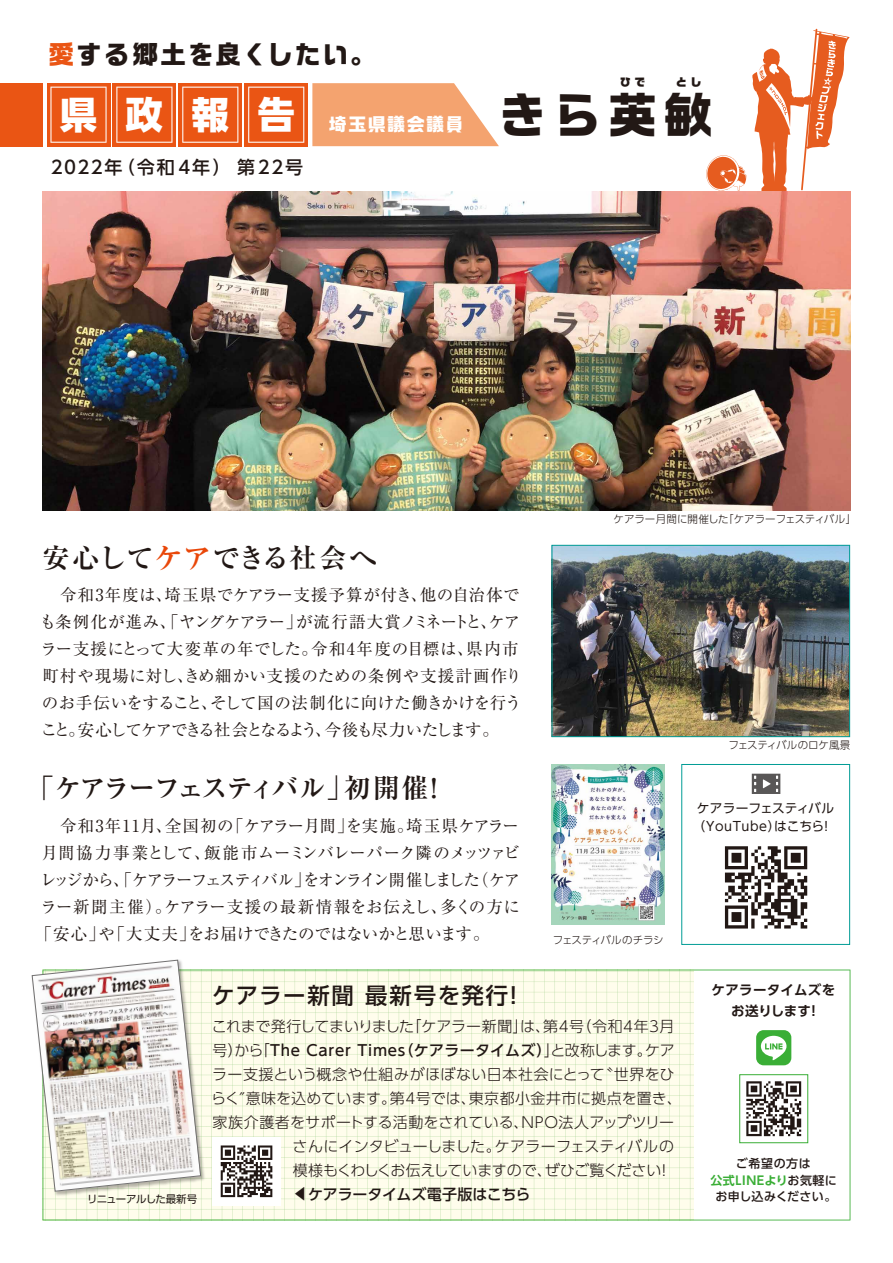
<style>
.page{position:relative;width:893px;height:1263px;background:#fff}
.page>*{position:absolute;margin:0;border:0;box-sizing:border-box;transform-origin:0 0}
.t1{font:700 48px "Ro G San Srf Std";color:#221815}
.t2{font:800 37.5px "UD Shin Go Pr 6 N";color:#fff}
.t3{font:700 27px "Ryumin Pr 5";letter-spacing:-.075em;color:#221815}
.t4{font:700 27px "Ryumin Pr 5";letter-spacing:.02em;color:#221815}
.t5{font:700 25.5px "Ro G San Srf Std";letter-spacing:.08em;color:#221815}
.t6{font:500 22.5px "UD Shin Go Pr 6 N";letter-spacing:.07em;color:#221815}
.t7{font:500 18px "UD Shin Go Pr 6 N";letter-spacing:.04em;color:#221815}
.t8{font:700 18px "Ro G San Srf Std";letter-spacing:.08em;color:#fff}
.t9{font:16.5px/27px "Ryumin Pr 5";letter-spacing:.02em;color:#221815}
.t10{font:16.5px "Ryumin Pr 5";letter-spacing:-.015em;color:#221815}
.t11{font:16.5px "Ryumin Pr 5";letter-spacing:-.12em;color:#221815}
.t12{font:16.5px "Ryumin Pr 5";letter-spacing:.025em;color:#221815}
.t13{font:16.5px "Ryumin Pr 5";letter-spacing:.04em;color:#221815}
.t14{font:300 15px "UD Shin Go Pr 6 N";letter-spacing:.005em;color:#221815}
.t15{font:500 15px "UD Shin Go Pr 6 N";letter-spacing:.05em;color:#221815}
.t16{font:300 15px "UD Shin Go Pr 6 N";letter-spacing:.025em;color:#221815}
.t17{font:300 15px "UD Shin Go Pr 6 N";letter-spacing:-.025em;color:#221815}
.t18{font:500 15px "UD Shin Go Pr 6 N";letter-spacing:-.01em;color:#221815}
.t19{font:500 15px "UD Shin Go Pr 6 N";letter-spacing:.02em;color:#221815}
.t20{font:700 13.5px/21px "UD Shin Go Pr 6 N De";letter-spacing:.02em;color:#221815;text-align:center}
.t21{font:12.75px/18px "UD Shin Go Pr 6 N";letter-spacing:.005em;color:#221815;text-align:center}
.t22{font:700 12px "UD Shin Go Pr 6 N De";letter-spacing:.05em;color:#3aae36}
.t23{font:500 12px "UD Shin Go Pr 6 N";letter-spacing:.005em;color:#221815}
.t24{font:500 12px "UD Shin Go Pr 6 N";letter-spacing:.04em;color:#221815}
.t25{font:300 10.5px "UD Shin Go Pr 6 N";letter-spacing:-.01em;color:#221815}
.t26{font:10.5px "UD Shin Go Pr 6 N";letter-spacing:-.05em;color:#221815}
.t27{font:300 10.5px "UD Shin Go Pr 6 N";letter-spacing:-.04em;color:#221815}
.t28{font:10.5px "Ro G San Srf Std UB";color:#221815}
.s1{color:#ea5514}
.s2{font-size:30px;color:#e94709}
.s3{font-weight:300}
.s4{font-family:"UD Shin Go Pr 6 N";font-weight:500;color:#221815}
</style>
<div class="page">
<svg style="left:43px;top:969px;width:807px;height:251px;fill:#fffdec"></svg>
<div style="left:756px;top:1030px;width:35px;height:35px;background:#3aae36;border-radius:8px"></div>
<svg style="left:761px;top:1036px;width:25px;height:24px"></svg>
<div style="left:740px;top:1075px;width:68px;height:68px;background:#fff"></div>
<svg style="left:746px;top:1081px;width:55px;height:55px"></svg>
<div style="left:739px;top:1074px;width:69px;height:69px;border:1px solid #3aae36"></div>
<div style="left:213px;top:1137px;width:68px;height:68px;background:#fff"></div>
<svg style="left:221px;top:1145px;width:51px;height:52px"></svg>
<svg style="left:312px;top:83px;width:187px;height:63px;background:#f5ae81"></svg>
<div style="left:47px;top:83px;width:63px;height:64px;background:#ea5514"></div>
<div style="left:113px;top:83px;width:63px;height:64px;background:linear-gradient(to right,#ea5514,#ea5514)"></div>
<svg style="left:752px;top:29px;width:98px;height:162px"></svg>
<svg style="left:706px;top:155px;width:40px;height:36px"></svg>
<svg style="left:178px;top:83px;width:64px;height:64px"></svg>
<svg style="left:244px;top:83px;width:64px;height:64px"></svg>
<svg style="left:50px;top:87px;width:57px;height:56px"></svg>
<svg style="left:116px;top:87px;width:56px;height:56px;background:#eb5f21"></svg>
<svg style="left:182px;top:87px;width:56px;height:56px;background:#eb5f22"></svg>
<svg style="left:248px;top:87px;width:56px;height:56px;background:#eb5f22"></svg>
<div style="left:0;top:83px;width:42px;height:64px;background:#ea5514"></div>
<img style="left:42px;top:969px;width:165px;height:229px">
<img style="left:31px;top:959px;width:170px;height:233px">
<img style="left:43px;top:191px;width:807px;height:319px">
<img style="left:554px;top:547px;width:294px;height:188px">
<img style="left:552px;top:764px;width:113px;height:160px">
<svg style="left:752px;top:774px;width:28px;height:20px"></svg>
<div style="left:681px;top:764px;width:169px;height:181px;border:1px solid #009c95"></div>
<div style="left:552px;top:545px;width:298px;height:192px;border:1px solid #009c95"></div>
<svg style="left:725px;top:846px;width:82px;height:82px"></svg>
<h3 class="t5" style="left:49px;top:36px;width:328px"><span class="s1">愛</span>する郷土を良くしたい。</h3>
<h2 class="t2" style="left:60px;top:84px;width:105px">県 政</h2>
<p class="t7" style="left:48px;top:153px;width:257px">２０２2年（令和4年） 第２2号</p>
<h2 class="t2" style="left:192px;top:84px;width:105px">報 告</h2>
<p class="t8" style="left:329px;top:112px;width:136px">埼玉県議会議員</p>
<p class="t28" style="left:620px;top:75px;width:27px">ひ で</p>
<p class="t28" style="left:676px;top:75px;width:27px">と し</p>
<h1 class="t1" style="left:498px;top:82px;width:215px">きら英敏</h1>
<p class="t25" style="left:614px;top:511px;width:244px">ケアラー月間に開催した「ケアラーフェスティバル」</p>
<h3 class="t4" style="left:43px;top:537px;width:336px">安心して<span class="s2">ケア</span>できる社会へ</h3>
<p class="t9" style="left:40px;top:580px;width:483px">　令和3年度は、埼玉県でケアラー支援予算が付き、他の自治体でも条例化が進み、「ヤングケアラー」が流行語大賞ノミネートと、ケアラー支援にとって大変革の年でした。令和4年度の目標は、県内市町村や現場に対し、きめ細かい支援のための条例や支援計画作りのお手伝いをすること、そして国の法制化に向けた働きかけを行うこと。安心してケアできる社会となるよう、今後も尽力いたします。</p>
<h3 class="t3" style="left:27px;top:767px;width:422px">「ケアラーフェスティバル」初開催！</h3>
<p class="t12" style="left:43px;top:812px;width:478px">　令和3年11月、全国初の「ケアラー月間」を実施。埼玉県ケアラー</p>
<p class="t10" style="left:42px;top:839px;width:480px">月間協力事業として、飯能市ムーミンバレーパーク隣のメッツァビ</p>
<p class="t11" style="left:40px;top:866px;width:482px">レッジから、「ケアラーフェスティバル」をオンライン開催しました（ケア</p>
<p class="t13" style="left:41px;top:893px;width:481px">ラー新聞主催）。ケアラー支援の最新情報をお伝えし、多くの方に</p>
<p class="t10" style="left:35px;top:920px;width:456px">「安心」や「大丈夫」をお届けできたのではないかと思います。</p>
<p class="t27" style="left:553px;top:931px;width:112px">フェスティバルのチラシ</p>
<p class="t26" style="left:87px;top:1190px;width:111px">リニューアルした最新号</p>
<h3 class="t6" style="left:212px;top:977px;width:314px">ケアラー新聞 最新号を発行！</h3>
<p class="t14" style="left:212px;top:1014px;width:464px">これまで発行してまいりました「ケアラー新聞」は、第4号（令和4年3月</p>
<p class="t15" style="left:213px;top:1038px;width:464px"><span class="s3">号）から「</span>The Carer Times（ケアラータイムズ）<span class="s3">」と改称します。ケア</span></p>
<p class="t16" style="left:212px;top:1062px;width:464px">ラー支援という概念や仕組みがほぼない日本社会にとって〝世界をひ</p>
<p class="t14" style="left:211px;top:1086px;width:472px">らく″意味を込めています。第4号では、東京都小金井市に拠点を置き、</p>
<p class="t14" style="left:213px;top:1110px;width:463px">家族介護者をサポートする活動をされている、NPO法人アップツリー</p>
<p class="t14" style="left:293px;top:1134px;width:383px">さんにインタビューしました。ケアラーフェスティバルの</p>
<p class="t17" style="left:293px;top:1158px;width:380px">模様もくわしくお伝えしていますので、ぜひご覧ください！</p>
<p class="t19" style="left:308px;top:1206px;width:16px;rotate:-180deg">▶</p>
<p class="t18" style="left:308px;top:1182px;width:224px">ケアラータイムズ電子版はこちら</p>
<p class="t25" style="left:728px;top:737px;width:124px">フェスティバルのロケ風景</p>
<p class="t21" style="left:693px;top:799px;width:143px">ケアラーフェスティバル（YouTube）はこちら！</p>
<p class="t20" style="left:711px;top:979px;width:125px">ケアラータイムズをお送りします！</p>
<p class="t24" style="left:736px;top:1154px;width:76px">ご希望の方は</p>
<p class="t22" style="left:710px;top:1170px;width:128px">公式LINEより<span class="s4">お気軽に</span></p>
<p class="t23" style="left:715px;top:1187px;width:122px">お申し込みください。</p>
</div>
